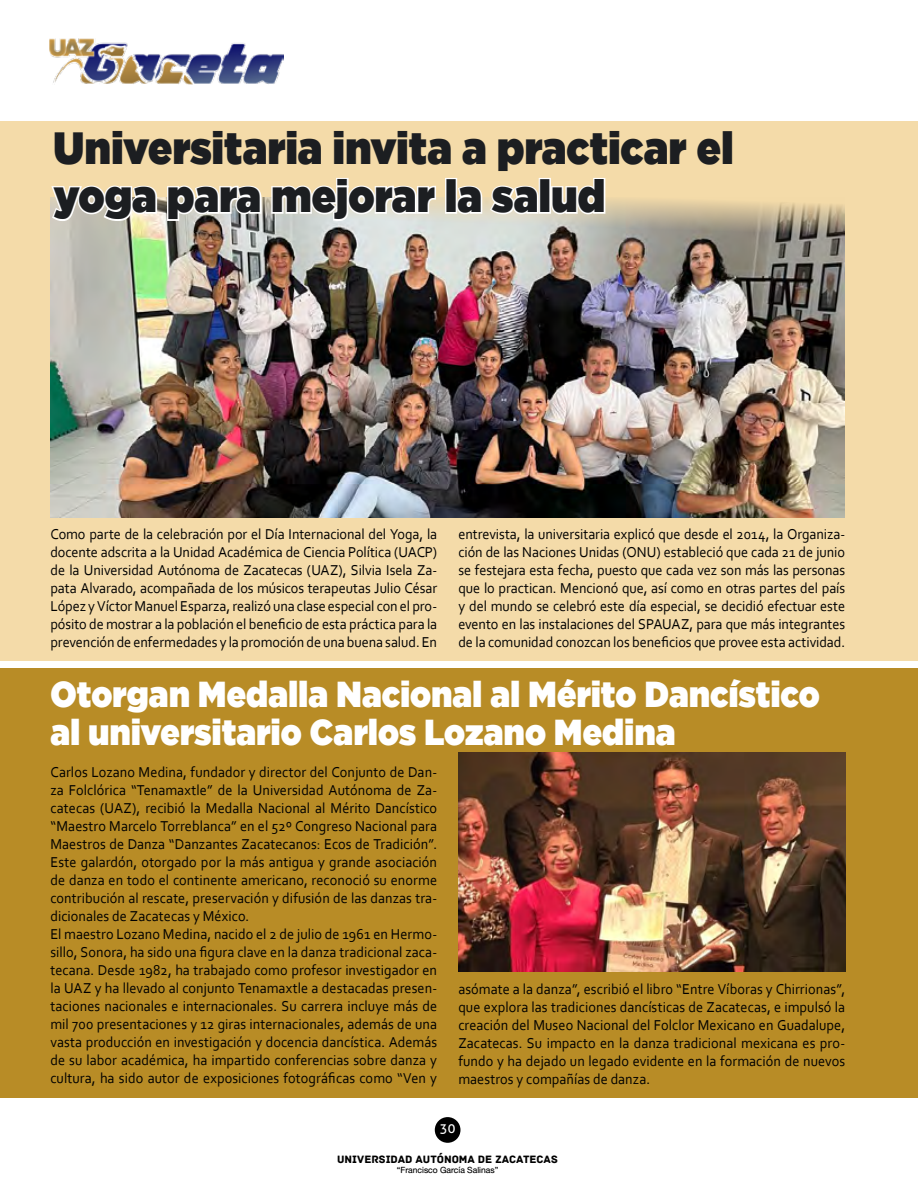
<style>
.page{position:relative;width:918px;height:1188px;background:#fff}
.page>*{position:absolute;margin:0;border:0;box-sizing:border-box;transform-origin:0 0}
.t1{font:900 45px/48px "Gotham";letter-spacing:.005em;color:#1c1e21;scale:.9 1}
.t2{font:900 36px/37.5px "Gotham";letter-spacing:.01em;color:#fff;scale:.9 1}
.t3{font:15px/18px "Corbel";letter-spacing:.005em;color:#000;text-align:justify;scale:.95 1}
.t4{font:13.5px "Aller";color:#fff;scale:.95 1}
.t5{font:11.25px "Archive";color:#000}
.t6{font:8.55px "Alte Haas Grotesk";color:#000}
</style>
<div class="page">
<div style="left:435px;top:1117px;width:26px;height:26px;background:#000;border-radius:50%"></div>
<img style="left:49px;top:39px;width:235px;height:45px">
<div style="left:0;top:668px;width:918px;height:430px;background:#b88c26"></div>
<div style="left:0;top:122px;width:918px;height:540px;background:#f4dba9"></div>
<img style="left:50px;top:198px;width:795px;height:319px">
<svg style="left:50px;top:185px;width:109px;height:38px"></svg>
<svg style="left:166px;top:185px;width:97px;height:37px"></svg>
<svg style="left:270px;top:178px;width:168px;height:45px"></svg>
<div style="left:445px;top:178px;width:12px;height:36px;border:3px solid #fff"></div>
<svg style="left:454px;top:184px;width:86px;height:33px"></svg>
<div style="left:539px;top:178px;width:12px;height:36px;border:3px solid #fff"></div>
<svg style="left:550px;top:178px;width:57px;height:39px"></svg>
<img style="left:458px;top:752px;width:387px;height:220px">
<h1 class="t1" style="left:53px;top:124px;width:757px">Universitaria invita a practicar el yoga para mejorar la salud</h1>
<p class="t3" style="left:50px;top:525px;width:409px">Como parte de la celebración por el Día Internacional del Yoga, la docente adscrita a la Unidad Académica de Ciencia Política (UACP) de la Universidad Autónoma de Zacatecas (UAZ), Silvia Isela Za&shy;pata Alvarado, acompañada de los músicos terapeutas Julio César López y Víctor Manuel Esparza, realizó una clase especial con el pro&shy;pósito de mostrar a la población el beneficio de esta práctica para la prevención de enfermedades y la promoción de una buena salud. En</p>
<p class="t3" style="left:458px;top:525px;width:409px">entrevista, la universitaria explicó que desde el 2014, la Organiza&shy;ción de las Naciones Unidas (ONU) estableció que cada 21 de junio se festejara esta fecha, puesto que cada vez son más las personas que lo practican. Mencionó que, así como en otras partes del país y del mundo se celebró este día especial, se decidió efectuar este evento en las instalaciones del SPAUAZ, para que más integrantes de la comunidad conozcan los beneficios que provee esta actividad.</p>
<h2 class="t2" style="left:50px;top:675px;width:856px">Otorgan Medalla Nacional al Mérito Dancístico al universitario Carlos Lozano Medina</h2>
<p class="t3" style="left:50px;top:763px;width:409px;text-align:left">Carlos Lozano Medina, fundador y director del Conjunto de Dan&shy;za Folclórica “Tenamaxtle” de la Universidad Autónoma de Za&shy;catecas (UAZ), recibió la Medalla Nacional al Mérito Dancístico “Maestro Marcelo Torreblanca” en el 52º Congreso Nacional para Maestros de Danza “Danzantes Zacatecanos: Ecos de Tradición”.<br>Este galardón, otorgado por la más antigua y grande asociación de danza en todo el continente americano, reconoció su enorme contribución al rescate, preservación y difusión de las danzas tra&shy;dicionales de Zacatecas y México.<br>El maestro Lozano Medina, nacido el 2 de julio de 1961 en Hermo&shy;sillo, Sonora, ha sido una figura clave en la danza tradicional zaca&shy;tecana. Desde 1982, ha trabajado como profesor investigador en la UAZ y ha llevado al conjunto Tenamaxtle a destacadas presen&shy;taciones nacionales e internacionales. Su carrera incluye más de mil 700 presentaciones y 12 giras internacionales, además de una vasta producción en investigación y docencia dancística. Además de su labor académica, ha impartido conferencias sobre danza y cultura, ha sido autor de exposiciones fotográficas como “Ven y</p>
<p class="t3" style="left:458px;top:979px;width:409px">asómate a la danza”, escribió el libro “Entre Víboras y Chirrionas”, que explora las tradiciones dancísticas de Zacatecas, e impulsó la creación del Museo Nacional del Folclor Mexicano en Guadalupe, Zacatecas. Su impacto en la danza tradicional mexicana es pro&shy;fundo y ha dejado un legado evidente en la formación de nuevos maestros y compañías de danza.</p>
<p class="t4" style="left:440px;top:1120px;width:18px">30</p>
<p class="t5" style="left:337px;top:1152px;width:222px">UNIVERSIDAD AUTÓNOMA DE ZACATECAS</p>
<p class="t6" style="left:397px;top:1165px;width:103px">“Francisco García Salinas”</p>
</div>
